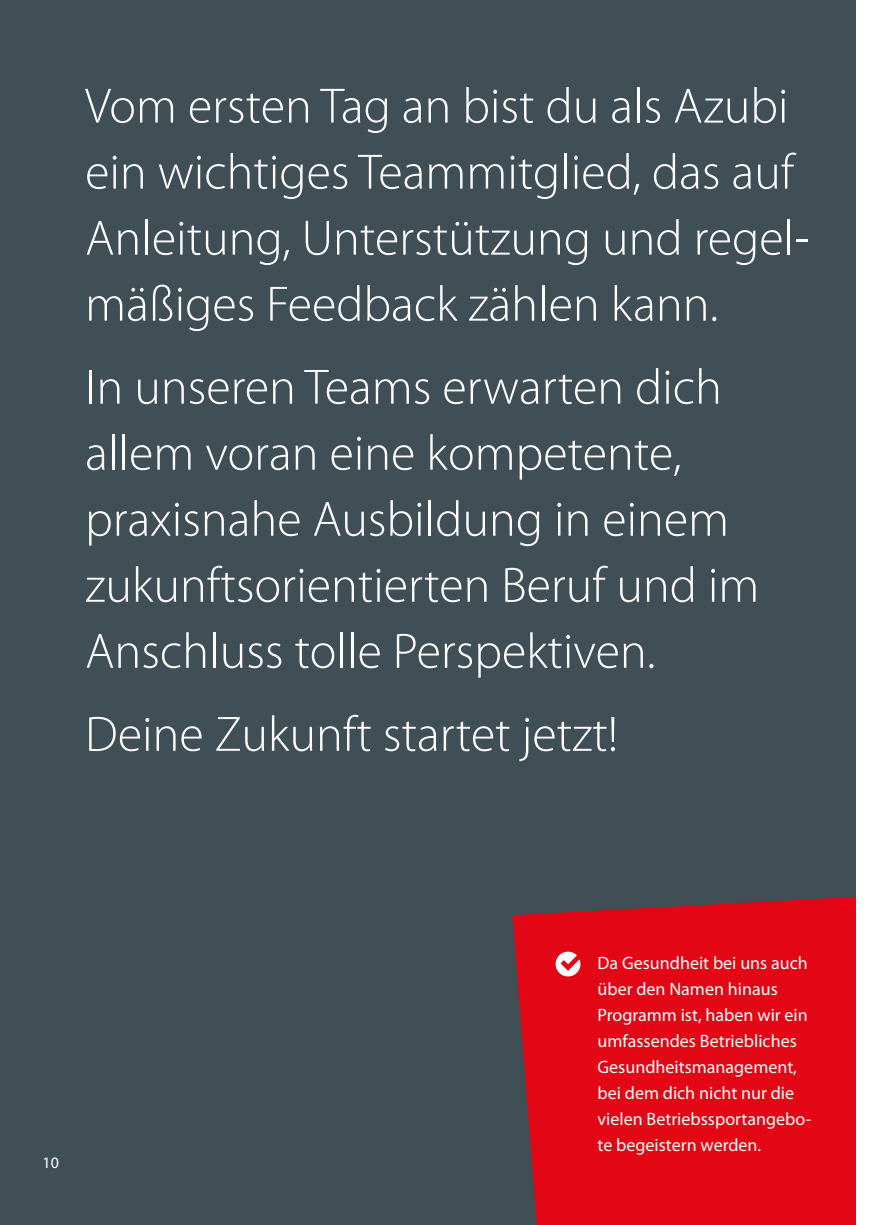
<style>
.page{position:relative;width:874px;height:1225px;background:#fff}
.page>*{position:absolute;margin:0;border:0;box-sizing:border-box;transform-origin:0 0}
.t1{font:300 50px/66px "Myriad Pro";color:#fff}
.t2{font:18px/26px "Myriad Pro";color:#fff}
.t3{font:16px "Myriad Pro";color:#fff}
</style>
<div class="page">
<div style="left:0;top:0;width:856px;height:1225px;background:#404e55"></div>
<svg style="left:512px;top:896px;width:344px;height:329px;background:#d70b18"></svg>
<svg style="left:554px;top:950px;width:28px;height:26px"></svg>
<p class="t1" style="left:85px;top:74px;width:725px">Vom ersten Tag an bist du als Azubi ein wichtiges Teammitglied, das auf Anleitung, Unterstützung und regel&shy;mäßiges Feedback zählen kann.</p>
<p class="t1" style="left:85px;top:355px;width:675px">In unseren Teams erwarten dich allem voran eine kompetente, praxisnahe Ausbildung in einem zukunftsorientierten Beruf und im<br>Anschluss tolle Perspektiven.</p>
<p class="t1" style="left:85px;top:702px;width:534px">Deine Zukunft startet jetzt!</p>
<p class="t3" style="left:43px;top:1153px;width:18px">10</p>
<p class="t2" style="left:597px;top:950px;width:215px">Da Gesundheit bei uns auch über den Namen hinaus<br>Programm ist, haben wir ein umfassendes Betriebliches<br>Gesundheitsmanagement, bei dem dich nicht nur die vielen Betriebssportangebo&shy;te begeistern werden.</p>
</div>
